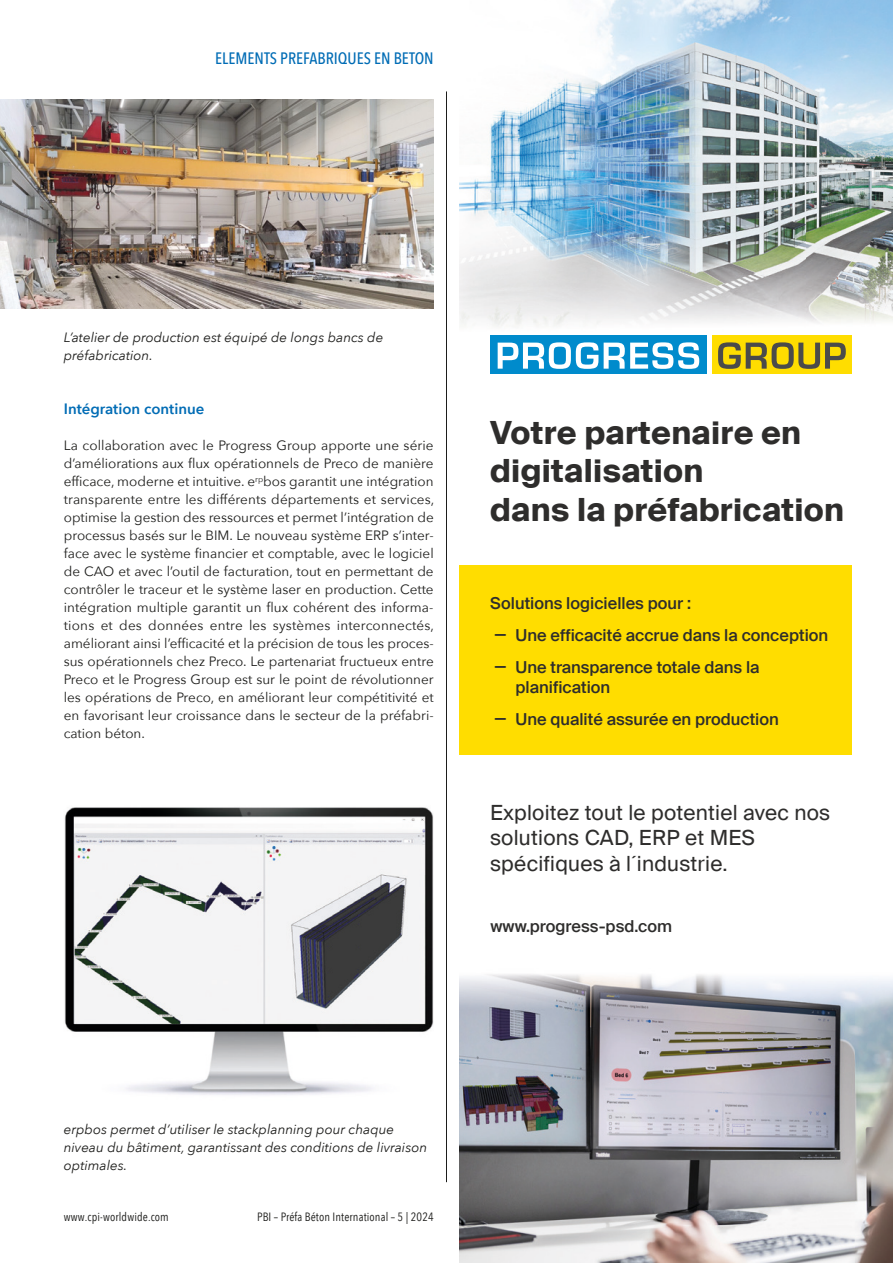
<style>
.page{position:relative;width:893px;height:1263px;background:#fff}
.page>*{position:absolute;margin:0;border:0;box-sizing:border-box;transform-origin:0 0}
.t1{font:700 32.1px/38.4px "Suisse Intl";letter-spacing:.01em;color:#2e2d2c}
.t2{font:21px/25.2px "Suisse Intl";letter-spacing:.01em;color:#2e2d2c}
.t3{font:500 16.5px/32.2px "Suisse Intl";color:#2e2d2c}
.t4{font:500 16.5px "Avenir Next Condensed";color:#006cb5}
.t5{font:600 15px "Avenir Next";color:#006cb5}
.t6{font:13.5px/18px "Avenir Next";letter-spacing:.005em;color:#1d1d1b;text-align:justify}
.t7{font:italic 13.5px/18px "Avenir Next";color:#1d1d1b}
.t8{font:12px "Avenir Next Condensed";letter-spacing:.01em;color:#1d1d1b}
</style>
<div class="page">
<hr style="left:446px;top:91px;width:1px;height:1091px;background:#1d1d1b">
<img style="left:0;top:99px;width:434px;height:209px">
<img style="left:64px;top:807px;width:370px;height:288px">
<img style="left:459px;top:0;width:434px;height:354px">
<div style="left:459px;top:566px;width:392px;height:189px;background:#fd0"></div>
<div style="left:490px;top:335px;width:217px;height:39px;background:#008bcc"></div>
<div style="left:712px;top:335px;width:139px;height:39px;background:#fd0"></div>
<svg style="left:498px;top:342px;width:201px;height:27px"></svg>
<svg style="left:718px;top:342px;width:128px;height:27px"></svg>
<img style="left:459px;top:974px;width:434px;height:289px">
<p class="t4" style="left:215px;top:49px;width:220px">ELEMENTS PREFABRIQUES EN BETON</p>
<p class="t7" style="left:64px;top:328px;width:321px">L’atelier de production est équipé de longs bancs de préfabrication.</p>
<p class="t5" style="left:64px;top:396px;width:142px">Intégration continue</p>
<p class="t6" style="left:64px;top:436px;width:372px">La collaboration avec le Progress Group apporte une série d’améliorations aux flux opérationnels de Preco de manière efficace, moderne et intuitive. e<sup>rp</sup>bos garantit une intégration transparente entre les différents départements et services, optimise la gestion des ressources et permet l’intégration de processus basés sur le BIM. Le nouveau système ERP s’inter&shy;face avec le système financier et comptable, avec le logiciel de CAO et avec l’outil de facturation, tout en permettant de contrôler le traceur et le système laser en production. Cette intégration multiple garantit un flux cohérent des informa&shy;tions et des données entre les systèmes interconnectés, améliorant ainsi l’efficacité et la précision de tous les proces&shy;sus opérationnels chez Preco. Le partenariat fructueux entre Preco et le Progress Group est sur le point de révolutionner les opérations de Preco, en améliorant leur compétitivité et en favorisant leur croissance dans le secteur de la préfabri&shy;cation béton.</p>
<h1 class="t1" style="left:490px;top:414px;width:356px">Votre partenaire en digitalisation<br>dans la préfabrication</h1>
<p class="t3" style="left:490px;top:587px;width:340px">Solutions logicielles pour :<br>˛ Une efficacité accrue dans la conception ˛ Une transparence totale dans la</p>
<p class="t3" style="left:494px;top:671px;width:286px;text-indent:21px">planification<br>˛ Une qualité assurée en production</p>
<h2 class="t2" style="left:490px;top:800px;width:342px">Exploitez tout le potentiel avec nos solutions CAD, ERP et MES spécifiques à l´industrie.</h2>
<p class="t3" style="left:490px;top:910px;width:183px">www.progress-psd.com</p>
<p class="t7" style="left:64px;top:1120px;width:365px">erpbos permet d’utiliser le stackplanning pour chaque niveau du bâtiment, garantissant des conditions de livraison optimales.</p>
<p class="t8" style="left:64px;top:1207px;width:107px">www.cpi-worldwide.com</p>
<p class="t8" style="left:257px;top:1207px;width:178px">PBI – Préfa Béton International – 5 | 2024</p>
</div>
